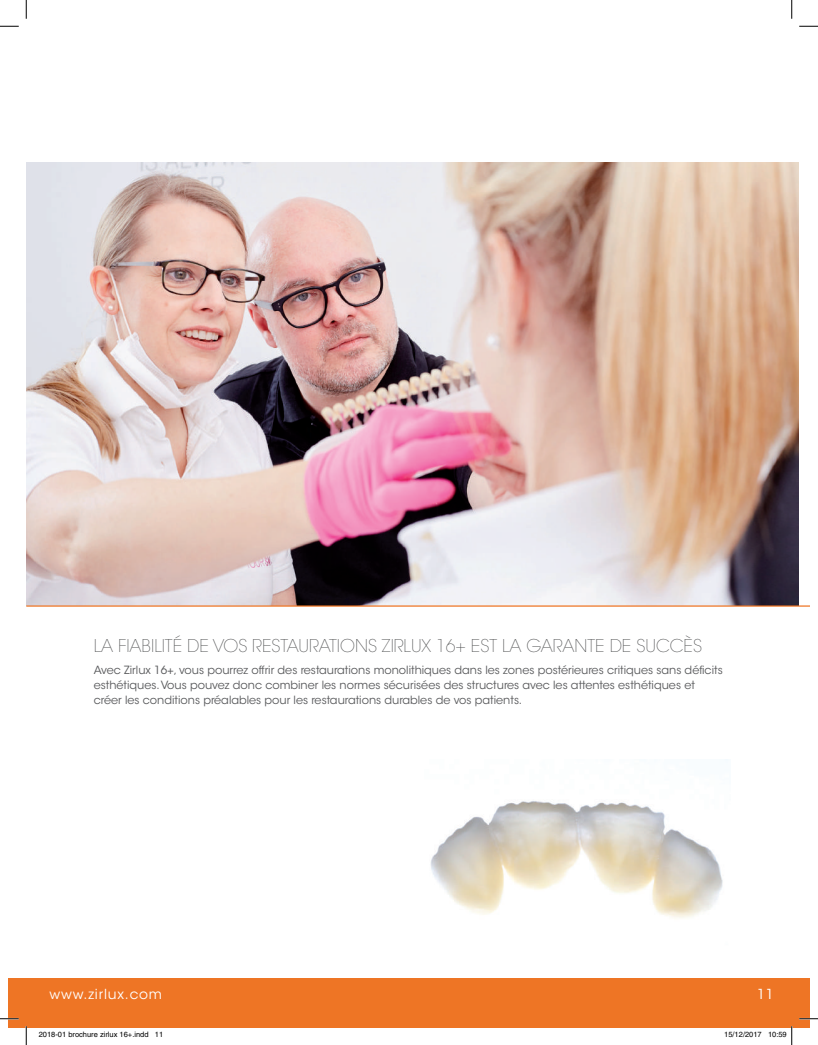
<style>
.page{position:relative;width:818px;height:1045px;background:#fff}
.page>*{position:absolute;margin:0;border:0;box-sizing:border-box;transform-origin:0 0}
.t1{font:200 17.5px "ITC Avant Garde Std";color:#4b4c4d}
.t2{font:13.75px "ITC Avant Garde Std";letter-spacing:.06em;color:#fff}
.t3{font:11.25px/15px "ITC Avant Garde Std";color:#57585a}
.t4{font:7.5px "Helvetica";color:#000}
</style>
<div class="page">
<div style="left:9px;top:978px;width:800px;height:50px;background:#ee7525"></div>
<img style="left:26px;top:162px;width:773px;height:443px">
<img style="left:430px;top:759px;width:298px;height:160px">
<hr style="left:26px;top:605px;width:783px;height:1px;background:#ee7525">
<svg style="left:0;top:25px;width:19px;height:2px"></svg>
<svg style="left:799px;top:25px;width:19px;height:2px"></svg>
<svg style="left:0;top:1018px;width:19px;height:1px"></svg>
<svg style="left:799px;top:1018px;width:19px;height:1px"></svg>
<svg style="left:25px;top:0;width:2px;height:19px"></svg>
<svg style="left:25px;top:1026px;width:2px;height:19px"></svg>
<svg style="left:791px;top:0;width:1px;height:19px"></svg>
<svg style="left:791px;top:1026px;width:1px;height:19px"></svg>
<h1 class="t1" style="left:94px;top:636px;width:610px">LA FIABILITÉ DE VOS RESTAURATIONS ZIRLUX 16+ EST LA GARANTE DE SUCCÈS</h1>
<p class="t3" style="left:94px;top:663px;width:630px">Avec Zirlux 16+, vous pourrez offrir des restaurations monolithiques dans les zones postérieures critiques sans déficits esthétiques. Vous pouvez donc combiner les normes sécurisées des structures avec les attentes esthétiques et créer les conditions préalables pour les restaurations durables de vos patients.</p>
<p class="t2" style="left:50px;top:985px;width:114px">www.zirlux.com</p>
<p class="t2" style="left:757px;top:985px;width:18px">11</p>
<p class="t4" style="left:39px;top:1030px;width:126px">2018-01 brochure zirlux 16+.indd 11</p>
<p class="t4" style="left:724px;top:1030px;width:64px">15/12/2017 10:59</p>
</div>
